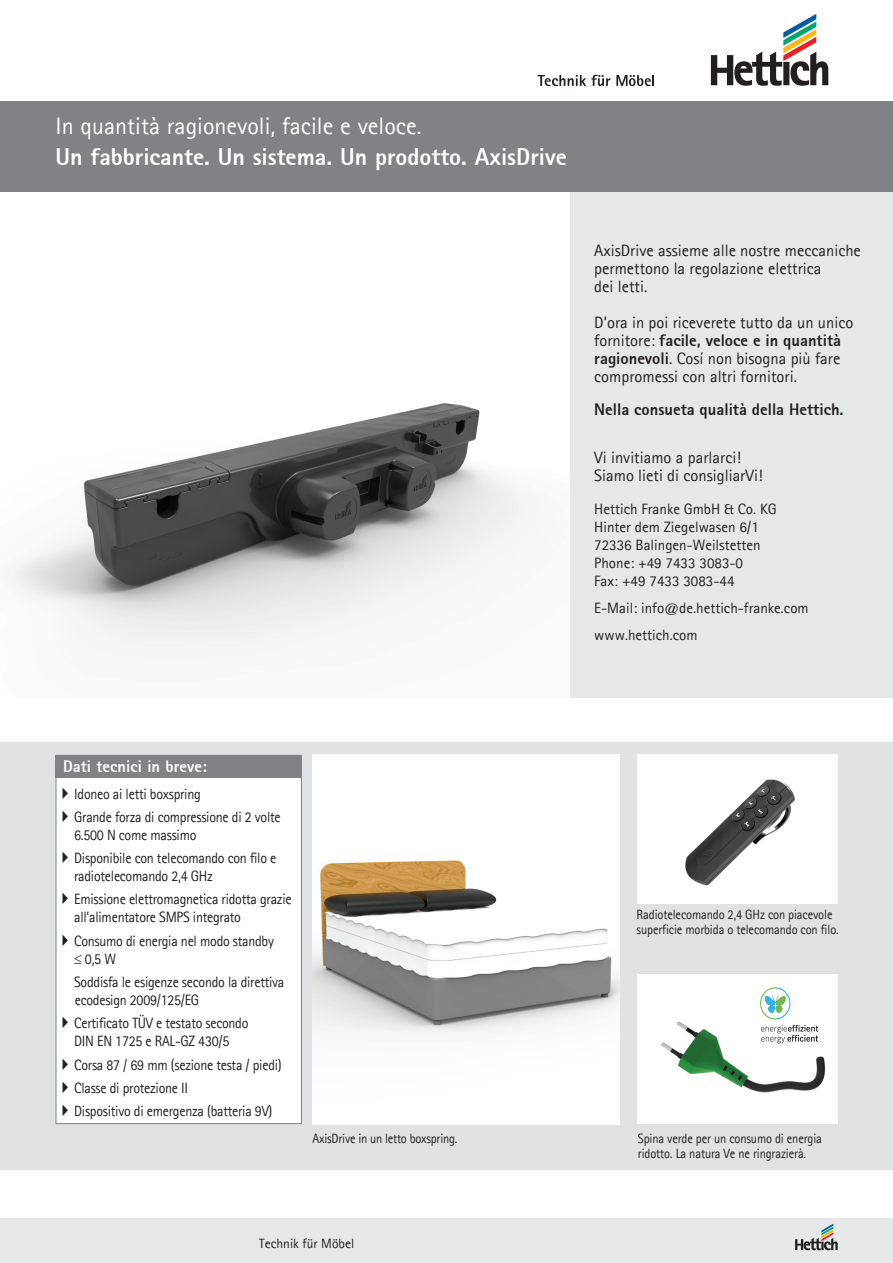
<style>
.page{position:relative;width:893px;height:1263px;background:#fff}
.page>*{position:absolute;margin:0;border:0;box-sizing:border-box;transform-origin:0 0}
.t1{font:800 24px "Agfa Rotis Sans Serif";color:#fff}
.t2{font:24px "Agfa Rotis Sans Serif";color:#fff}
.t3{font:16.5px/18px "Agfa Rotis Sans Serif";color:#231f20}
.t4{font:800 16.5px "Agfa Rotis Sans Serif";color:#231f20}
.t5{font:800 16.5px "Agfa Rotis Sans Serif";color:#fff}
.t6{font:15px/23.2px "Agfa Rotis Sans Serif";letter-spacing:-.02em;color:#231f20;scale:.93 1}
.t7{font:15px/18px "Agfa Rotis Sans Serif";color:#231f20}
.t8{font:13.5px/15px "Agfa Rotis Sans Serif";letter-spacing:-.01em;color:#231f20;scale:.92 1}
.t9{font:13.5px "Agfa Rotis Sans Serif";letter-spacing:-.01em;color:#231f20}
.s1{font-weight:800}
</style>
<div class="page">
<div style="left:0;top:742px;width:893px;height:427px;background:#e1e2e4"></div>
<div style="left:0;top:101px;width:893px;height:596px;background:#e6e7e9"></div>
<div style="left:0;top:1218px;width:893px;height:45px;background:#e6e7e9"></div>
<svg style="left:795px;top:1224px;width:43px;height:26px"></svg>
<div style="left:0;top:101px;width:893px;height:90px;background:#808285"></div>
<div style="left:56px;top:755px;width:246px;height:369px;background:#fff;border:1px solid #808285"></div>
<img style="left:313px;top:755px;width:306px;height:369px">
<div style="left:56px;top:755px;width:246px;height:22px;background:#808285"></div>
<img style="left:0;top:193px;width:570px;height:504px">
<svg style="left:537px;top:75px;width:73px;height:11px"></svg>
<svg style="left:616px;top:75px;width:38px;height:11px"></svg>
<svg style="left:711px;top:14px;width:117px;height:72px"></svg>
<img style="left:638px;top:755px;width:199px;height:149px">
<img style="left:638px;top:974px;width:200px;height:149px">
<svg style="left:760px;top:987px;width:30px;height:32px"></svg>
<svg style="left:761px;top:1025px;width:57px;height:18px"></svg>
<h1 class="t2" style="left:56px;top:111px;width:368px">In quantità ragionevoli, facile e veloce.</h1>
<h1 class="t1" style="left:56px;top:142px;width:513px">Un fabbricante. Un sistema. Un prodotto. AxisDrive</h1>
<p class="t3" style="left:594px;top:241px;width:268px">AxisDrive assieme alle nostre meccaniche permettono la regolazione elettrica<br>dei letti.</p>
<p class="t3" style="left:594px;top:313px;width:261px">D’ora in poi riceverete tutto da un unico fornitore: <span class="s1">facile, veloce e in quantità ragionevoli</span>. Cosí non bisogna più fare compromessi con altri fornitori.</p>
<p class="t4" style="left:594px;top:399px;width:251px">Nella consueta qualità della Hettich.</p>
<p class="t3" style="left:594px;top:448px;width:170px">Vi invitiamo a parlarci!<br>Siamo lieti di consigliarVi!</p>
<p class="t7" style="left:594px;top:499px;width:184px">Hettich Franke GmbH &amp; Co. KG<br>Hinter dem Ziegelwasen 6/1<br>72336 Balingen-Weilstetten<br>Phone: +49 7433 3083-0<br>Fax: +49 7433 3083-44</p>
<p class="t7" style="left:594px;top:594px;width:216px;line-height:27px">E-Mail: info@de.hettich-franke.com www.hettich.com</p>
<p class="t5" style="left:63px;top:756px;width:146px">Dati tecnici in breve:</p>
<p class="t6" style="left:74px;top:781px;width:224px">Idoneo ai letti boxspring<br>Grande forza di compressione di 2 volte</p>
<p class="t6" style="left:74px;top:823px;width:219px">6.500 N come massimo<br>Disponibile con telecomando con filo e</p>
<p class="t6" style="left:74px;top:864px;width:235px">radiotelecomando 2,4 GHz<br>Emissione elettromagnetica ridotta grazie</p>
<p class="t6" style="left:74px;top:905px;width:216px">all’alimentatore SMPS integrato<br>Consumo di energia nel modo standby</p>
<p class="t6" style="left:74px;top:947px;width:228px">≤ 0,5 W<br>Soddisfa le esigenze secondo la direttiva</p>
<p class="t6" style="left:74px;top:988px;width:189px">ecodesign 2009/125/EG<br>Certificato TÜV e testato secondo</p>
<p class="t6" style="left:74px;top:1029px;width:225px">DIN EN 1725 e RAL-GZ 430/5<br>Corsa 87 / 69 mm (sezione testa / piedi)<br>Classe di protezione II<br>Dispositivo di emergenza (batteria 9V)</p>
<p class="t8" style="left:637px;top:907px;width:221px">Radiotelecomando 2,4 GHz con piacevole superficie morbida o telecomando con filo.</p>
<p class="t8" style="left:313px;top:1130px;width:159px">AxisDrive in un letto boxspring.</p>
<p class="t8" style="left:638px;top:1130px;width:202px">Spina verde per un consumo di energia ridotto. La natura Ve ne ringrazierà.</p>
<p class="t9" style="left:259px;top:1235px;width:96px">Technik für Möbel</p>
</div>
